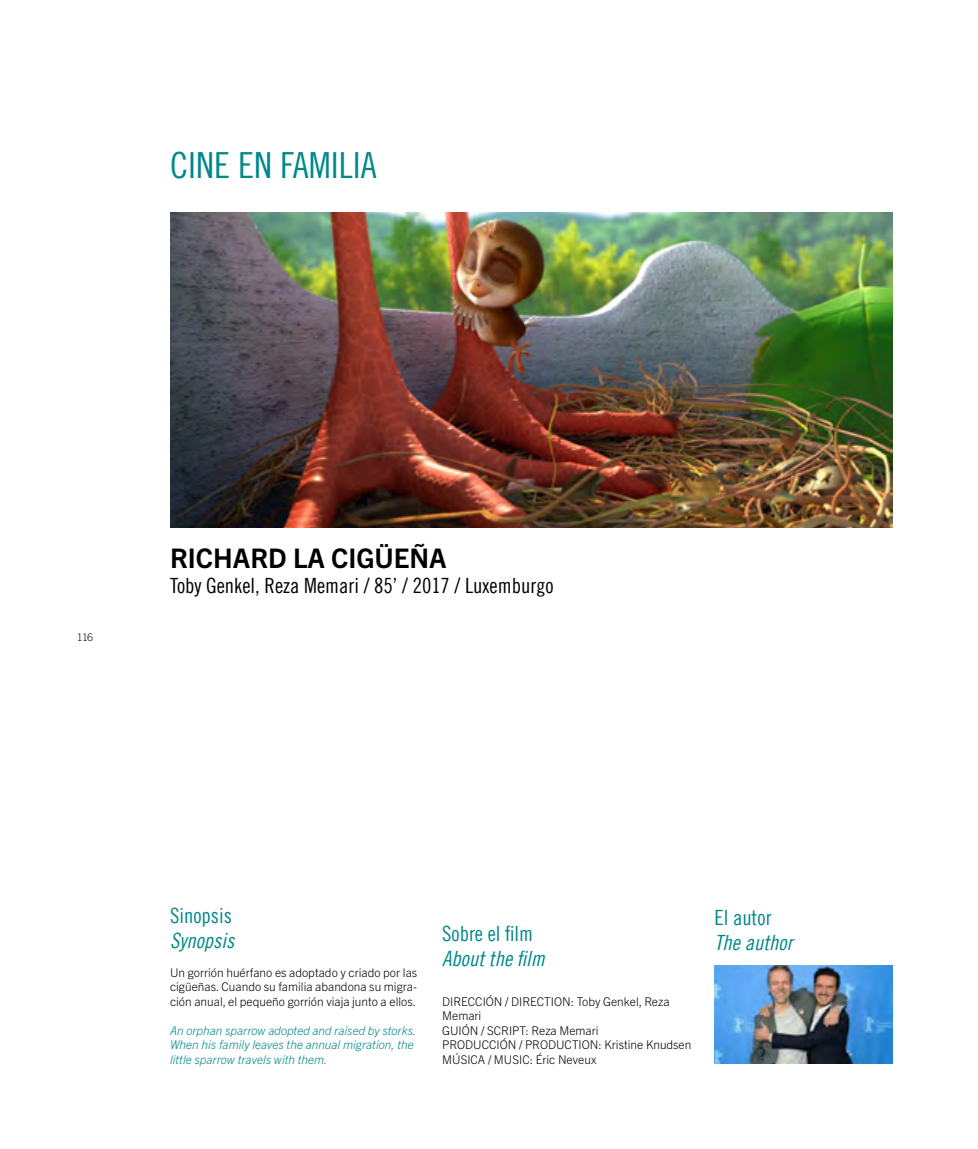
<style>
.page{position:relative;width:978px;height:1149px;background:#fff}
.page>*{position:absolute;margin:0;border:0;box-sizing:border-box;transform-origin:0 0}
.t1{font:36px "Trade Gothic LT Cond Eighteen";color:#00888a}
.t2{font:700 27px "Trade Gothic Next LT Pro";color:#000}
.t3{font:21px "Trade Gothic LT Cond Eighteen";color:#000}
.t4{font:21px "Trade Gothic LT Cond Eighteen Obl";color:#00888a}
.t5{font:21px "Trade Gothic LT Cond Eighteen";color:#00888a}
.t6{font:300 12px/14.4px "Trade Gothic Next LT Pro";color:#000;text-align:justify}
.t7{font:italic 300 12px/14.4px "Trade Gothic Next LT Pro";color:#00888a}
.t8{font:300 10.5px "Trade Gothic Next LT Pro";color:#000}
</style>
<div class="page">
<img style="left:170px;top:213px;width:723px;height:314px">
<img style="left:714px;top:965px;width:179px;height:98px">
<h1 class="t1" style="left:170px;top:144px;width:208px">CINE EN FAMILIA</h1>
<p class="t8" style="left:77px;top:630px;width:18px">116</p>
<h2 class="t2" style="left:170px;top:539px;width:278px">RICHARD LA CIGÜEÑA</h2>
<h3 class="t3" style="left:170px;top:573px;width:385px">Toby Genkel, Reza Memari / 85’ / 2017 / Luxemburgo</h3>
<h3 class="t5" style="left:170px;top:902px;width:63px">Sinopsis</h3>
<h3 class="t4" style="left:170px;top:927px;width:66px">Synopsis</h3>
<p class="t6" style="left:170px;top:964px;width:249px">Un gorrión huérfano es adoptado y criado por las cigüeñas. Cuando su familia abandona su migra&shy;ción anual, el pequeño gorrión viaja junto a ellos.</p>
<p class="t7" style="left:170px;top:1021px;width:248px">An orphan sparrow adopted and raised by storks.<br>When his family leaves the annual migration, the little sparrow travels with them.</p>
<h3 class="t5" style="left:442px;top:920px;width:92px">Sobre el film</h3>
<h3 class="t4" style="left:442px;top:945px;width:104px">About the film</h3>
<p class="t6" style="left:442px;top:993px;width:251px;text-align:left">DIRECCIÓN / DIRECTION: Toby Genkel, Reza<br>Memari<br>GUIÓN / SCRIPT: Reza Memari<br>PRODUCCIÓN / PRODUCTION: Kristine Knudsen<br>MÚSICA / MUSIC: Éric Neveux</p>
<h3 class="t5" style="left:714px;top:904px;width:59px">El autor</h3>
<h3 class="t4" style="left:714px;top:929px;width:80px">The author</h3>
</div>
